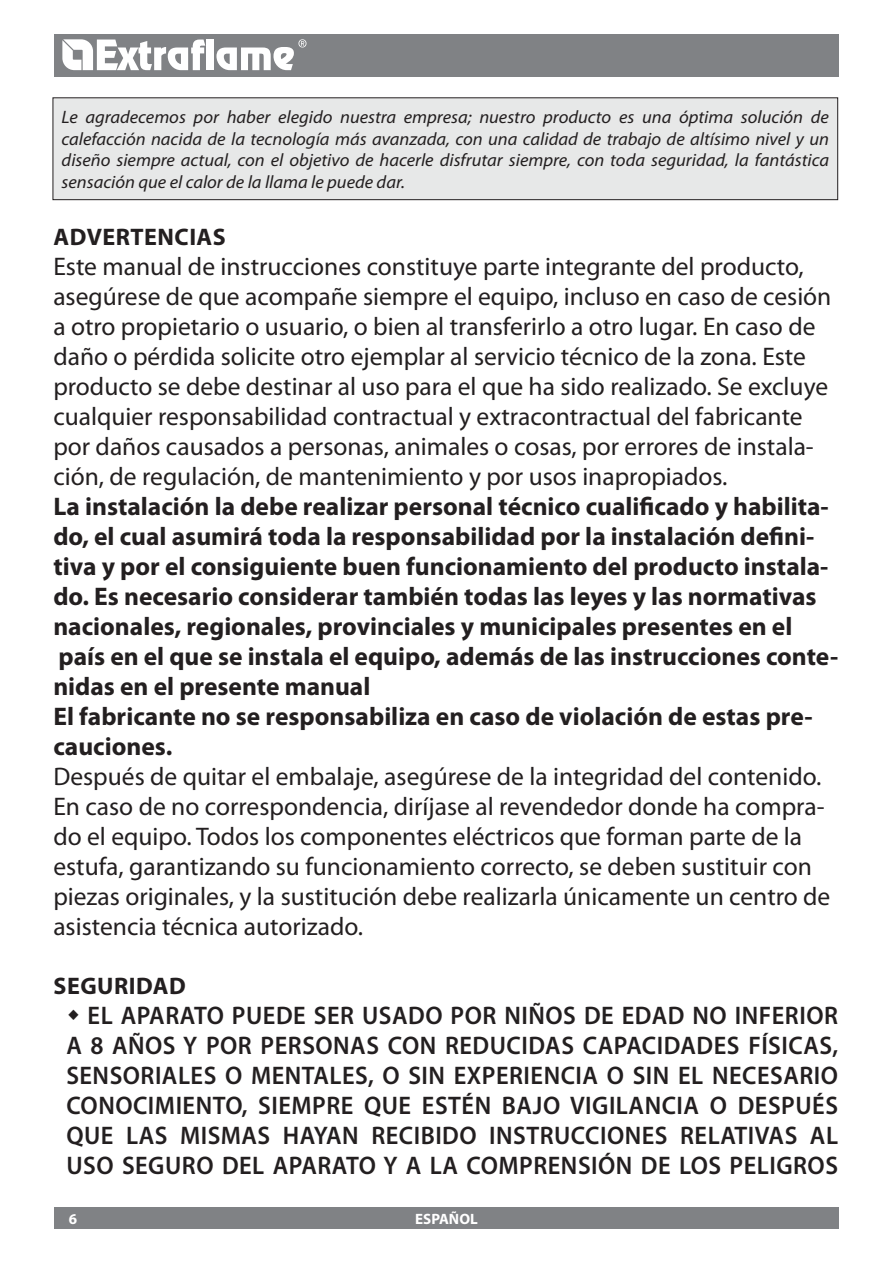
<style>
.page{position:relative;width:893px;height:1263px;background:#fff}
.page>*{position:absolute;margin:0;border:0;box-sizing:border-box;transform-origin:0 0}
.t1{font:25.5px/30px "Myriad Pro";color:#231f20}
.t2{font:700 25.5px/30px "Myriad Pro";color:#231f20}
.t3{font:600 25.5px/30px "Myriad Pro";letter-spacing:.02em;color:#231f20;text-align:justify;scale:.96 1}
.t4{font:700 24px "Myriad Pro";letter-spacing:.02em;color:#231f20}
.t5{font:italic 18px/21.6px "Myriad Pro";color:#231f20;text-align:justify}
.t6{font:700 15px "Myriad Pro";color:#fff}
</style>
<div class="page">
<div style="left:54px;top:34px;width:785px;height:43px;background:#808285"></div>
<div style="left:54px;top:1208px;width:785px;height:21px;background:#808285"></div>
<svg style="left:62px;top:39px;width:143px;height:31px"></svg>
<div style="left:207px;top:40px;width:7px;height:30px;background:#fff"></div>
<svg style="left:216px;top:39px;width:90px;height:31px"></svg>
<div style="left:53px;top:98px;width:785px;height:102px;background:#e7e8e8"></div>
<div style="left:53px;top:98px;width:785px;height:102px;border:1px solid #231f20"></div>
<p class="t5" style="left:62px;top:106px;width:769px">Le agradecemos por haber elegido nuestra empresa; nuestro producto es una óptima solución de calefacción nacida de la tecnología más avanzada, con una calidad de trabajo de altísimo nivel y un diseño siempre actual, con el objetivo de hacerle disfrutar siempre, con toda seguridad, la fantástica sensación que el calor de la llama le puede dar.</p>
<p class="t4" style="left:54px;top:221px;width:174px">Advertencias</p>
<p class="t1" style="left:53px;top:251px;width:780px">Este manual de instrucciones constituye parte integrante del producto, asegúrese de que acompañe siempre el equipo, incluso en caso de cesión a otro propietario o usuario, o bien al transferirlo a otro lugar. En caso de daño o pérdida solicite otro ejemplar al servicio técnico de la zona. Este producto se debe destinar al uso para el que ha sido realizado. Se excluye cualquier responsabilidad contractual y extracontractual del fabricante por daños causados a personas, animales o cosas, por errores de instala&shy;ción, de regulación, de mantenimiento y por usos inapropiados.</p>
<p class="t2" style="left:53px;top:491px;width:786px">La instalación la debe realizar personal técnico cualificado y habilita&shy;do, el cual asumirá toda la responsabilidad por la instalación defini&shy;tiva y por el consiguiente buen funcionamiento del producto instala&shy;do. Es necesario considerar también todas las leyes y las normativas nacionales, regionales, provinciales y municipales presentes en el país en el que se instala el equipo, además de las instrucciones conte&shy;nidas en el presente manual<br>El fabricante no se responsabiliza en caso de violación de estas pre&shy;cauciones.</p>
<p class="t1" style="left:53px;top:761px;width:778px">Después de quitar el embalaje, asegúrese de la integridad del contenido.<br>En caso de no correspondencia, diríjase al revendedor donde ha compra&shy;do el equipo. Todos los componentes eléctricos que forman parte de la estufa, garantizando su funcionamiento correcto, se deben sustituir con piezas originales, y la sustitución debe realizarla únicamente un centro de asistencia técnica autorizado.</p>
<p class="t4" style="left:54px;top:970px;width:134px">Seguridad</p>
<p class="t3" style="left:66px;top:1000px;width:806px;text-indent:21px">EL APARATO PUEDE SER USADO POR NIÑOS DE EDAD NO INFERIOR A 8 AÑOS Y POR PERSONAS CON REDUCIDAS CAPACIDADES FÍSICAS, SENSORIALES O MENTALES, O SIN EXPERIENCIA O SIN EL NECESARIO CONOCIMIENTO, SIEMPRE QUE ESTÉN BAJO VIGILANCIA O DESPUÉS QUE LAS MISMAS HAYAN RECIBIDO INSTRUCCIONES RELATIVAS AL USO SEGURO DEL APARATO Y A LA COMPRENSIÓN DE LOS PELIGROS</p>
<p class="t6" style="left:69px;top:1209px;width:10px">6</p>
<p class="t6" style="left:415px;top:1209px;width:64px">ESPAÑOL</p>
</div>
